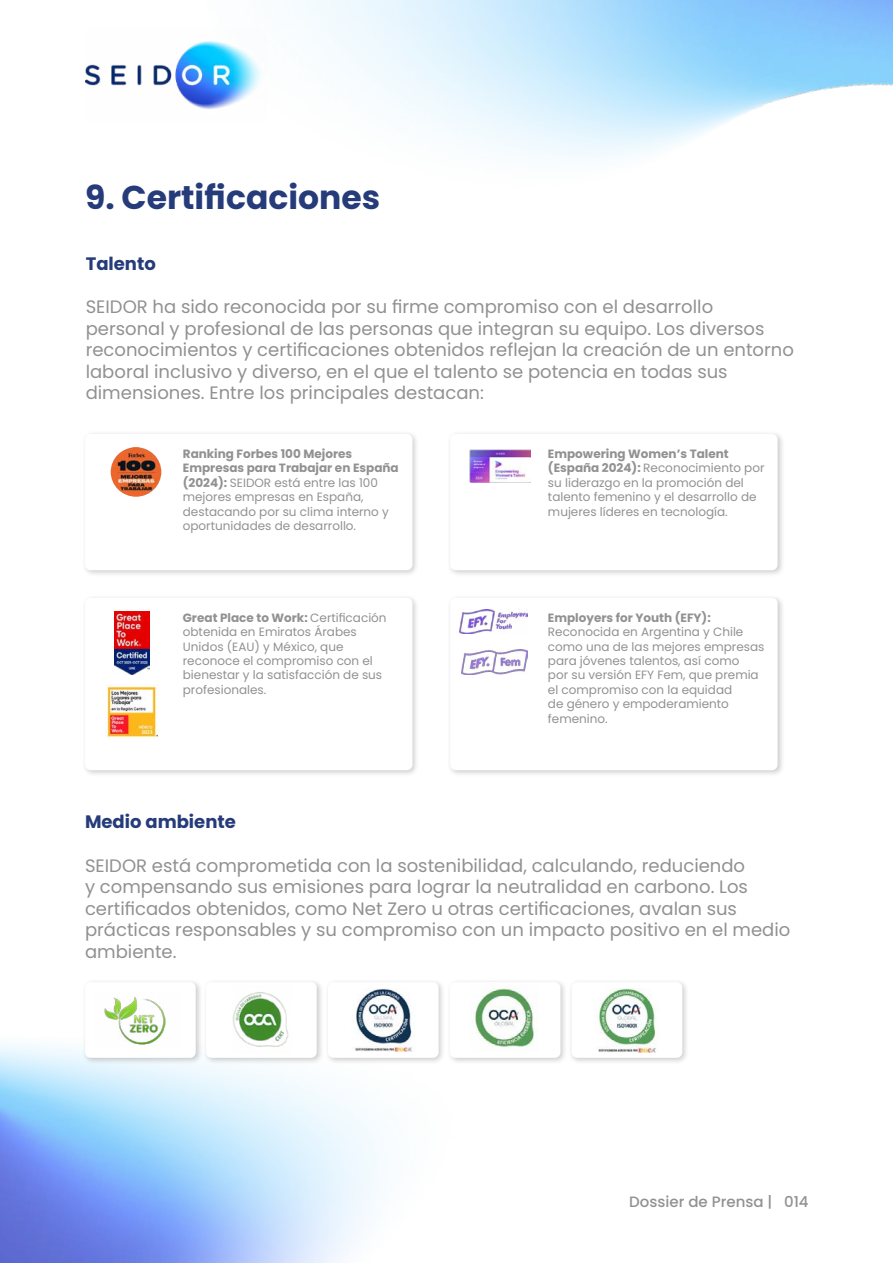
<style>
.page{position:relative;width:893px;height:1263px;background:#fff}
.page>*{position:absolute;margin:0;border:0;box-sizing:border-box;transform-origin:0 0}
.t1{font:700 33px "Poppins";color:#263c7a}
.t2{font:18px/21.6px "Poppins";color:#919191}
.t3{font:700 18px "Poppins";color:#263c7a}
.t4{font:500 15px "Poppins";color:#919191}
.t5{font:12px/14.4px "Poppins";color:#919191}
.t6{font:700 12px "Poppins";color:#919191}
.s1{font-weight:700}
</style>
<div class="page">
<img style="left:0;top:1043px;width:381px;height:220px">
<img style="left:85px;top:29px;width:181px;height:81px">
<div style="left:82px;top:431px;width:338px;height:147px;background:#000;opacity:.2"></div>
<div style="left:85px;top:434px;width:327px;height:136px;background:#fff;border-radius:6px"></div>
<div style="left:447px;top:594px;width:338px;height:183px;background:#000;opacity:.2"></div>
<div style="left:450px;top:598px;width:328px;height:172px;background:#fff;border-radius:6px"></div>
<div style="left:447px;top:431px;width:338px;height:147px;background:#000;opacity:.2"></div>
<div style="left:450px;top:434px;width:328px;height:136px;background:#fff;border-radius:6px"></div>
<div style="left:82px;top:594px;width:338px;height:183px;background:#000;opacity:.2"></div>
<div style="left:85px;top:598px;width:327px;height:172px;background:#fff;border-radius:6px"></div>
<img style="left:111px;top:447px;width:50px;height:50px">
<img style="left:469px;top:449px;width:61px;height:34px">
<img style="left:114px;top:612px;width:35px;height:63px">
<img style="left:106px;top:686px;width:51px;height:53px">
<div style="left:82px;top:979px;width:121px;height:86px;background:#000;opacity:.2"></div>
<div style="left:85px;top:982px;width:111px;height:76px;background:#fff;border-radius:6px"></div>
<div style="left:325px;top:979px;width:121px;height:86px;background:#000;opacity:.2"></div>
<div style="left:328px;top:982px;width:111px;height:76px;background:#fff;border-radius:6px"></div>
<div style="left:446px;top:979px;width:122px;height:86px;background:#000;opacity:.2"></div>
<div style="left:450px;top:982px;width:110px;height:76px;background:#fff;border-radius:6px"></div>
<div style="left:203px;top:979px;width:121px;height:86px;background:#000;opacity:.2"></div>
<div style="left:206px;top:982px;width:111px;height:76px;background:#fff;border-radius:6px"></div>
<div style="left:568px;top:979px;width:122px;height:86px;background:#000;opacity:.2"></div>
<div style="left:572px;top:982px;width:110px;height:76px;background:#fff;border-radius:6px"></div>
<img style="left:104px;top:996px;width:62px;height:49px">
<img style="left:232px;top:992px;width:57px;height:55px">
<img style="left:351px;top:989px;width:61px;height:62px">
<img style="left:475px;top:988px;width:59px;height:59px">
<img style="left:596px;top:989px;width:60px;height:64px">
<img style="left:461px;top:649px;width:66px;height:26px">
<img style="left:460px;top:609px;width:67px;height:24px">
<h1 class="t1" style="left:85px;top:178px;width:297px">9. Certificaciones</h1>
<h2 class="t3" style="left:86px;top:253px;width:72px">Talento</h2>
<p class="t2" style="left:86px;top:296px;width:710px">SEIDOR ha sido reconocida por su firme compromiso con el desarrollo personal y profesional de las personas que integran su equipo. Los diversos reconocimientos y certificaciones obtenidos reflejan la creación de un entorno laboral inclusivo y diverso, en el que el talento se potencia en todas sus dimensiones. Entre los principales destacan:</p>
<p class="t5" style="left:183px;top:447px;width:217px"><span class="s1">Ranking Forbes 100 Mejores<br>Empresas para Trabajar en España (2024):</span> SEIDOR está entre las 100 mejores empresas en España, destacando por su clima interno y oportunidades de desarrollo.</p>
<p class="t5" style="left:183px;top:610px;width:205px"><span class="s1">Great Place to Work:</span> Certificación obtenida en Emiratos Árabes<br>Unidos (EAU) y México, que reconoce el compromiso con el bienestar y la satisfacción de sus profesionales.</p>
<p class="t5" style="left:548px;top:447px;width:218px"><span class="s1">Empowering Women’s Talent (España 2024):</span> Reconocimiento por su liderazgo en la promoción del talento femenino y el desarrollo de mujeres líderes en tecnología.</p>
<p class="t6" style="left:548px;top:611px;width:164px">Employers for Youth (EFY):</p>
<p class="t5" style="left:548px;top:625px;width:218px">Reconocida en Argentina y Chile como una de las mejores empresas para jóvenes talentos, así como<br>por su versión EFY Fem, que premia el compromiso con la equidad<br>de género y empoderamiento femenino.</p>
<h2 class="t3" style="left:85px;top:811px;width:152px">Medio ambiente</h2>
<p class="t2" style="left:85px;top:854px;width:707px">SEIDOR está comprometida con la sostenibilidad, calculando, reduciendo<br>y compensando sus emisiones para lograr la neutralidad en carbono. Los certificados obtenidos, como Net Zero u otras certificaciones, avalan sus prácticas responsables y su compromiso con un impacto positivo en el medio ambiente.</p>
<p class="t4" style="left:629px;top:1193px;width:181px">Dossier de Prensa | 014</p>
</div>
